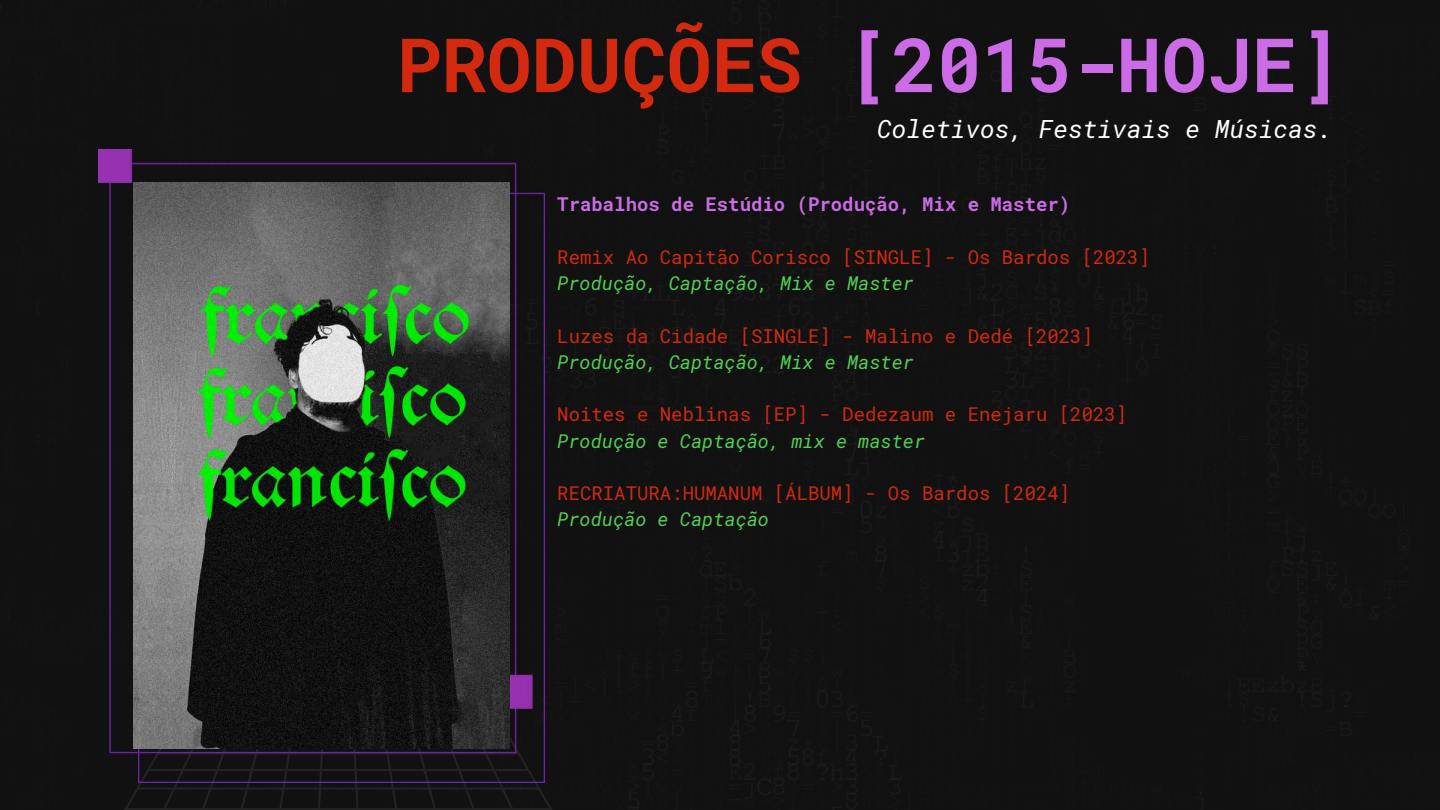
<style>
.page{position:relative;width:1440px;height:810px;background:#111}
.page>*{position:absolute;margin:0;border:0;box-sizing:border-box;transform-origin:0 0}
.t1{font:700 75px "Roboto Mono";color:#cb6ce6}
.t2{font:italic 25px "Roboto Mono";color:#fff}
.t3{font:19px "Roboto Mono";color:#d3290f}
.t4{font:italic 19px "Roboto Mono";color:#52d053}
.t5{font:700 19px "Roboto Mono";color:#cb6ce6}
.s1{color:#d3290f}
</style>
<div class="page">
<svg style="left:57px;top:700px;width:562px;height:110px;background:#141315"></svg>
<img style="left:98px;top:149px;width:447px;height:633px">
<img style="left:133px;top:183px;width:377px;height:565px">
<h1 class="t1" style="left:397px;top:14px;width:947px"><span class="s1">PRODUÇÕES</span> [2015-HOJE]</h1>
<h2 class="t2" style="left:877px;top:112px;width:456px">Coletivos, Festivais e Músicas.</h2>
<p class="t5" style="left:557px;top:191px;width:514px">Trabalhos de Estúdio (Produção, Mix e Master)</p>
<p class="t3" style="left:557px;top:244px;width:594px">Remix Ao Capitão Corisco [SINGLE] - Os Bardos [2023]</p>
<p class="t4" style="left:557px;top:270px;width:358px">Produção, Captação, Mix e Master</p>
<p class="t3" style="left:557px;top:323px;width:537px">Luzes da Cidade [SINGLE] - Malino e Dedé [2023]</p>
<p class="t4" style="left:557px;top:349px;width:358px">Produção, Captação, Mix e Master</p>
<p class="t3" style="left:557px;top:401px;width:571px">Noites e Neblinas [EP] - Dedezaum e Enejaru [2023]</p>
<p class="t4" style="left:557px;top:428px;width:369px">Produção e Captação, mix e master</p>
<p class="t3" style="left:557px;top:480px;width:514px">RECRIATURA:HUMANUM [ÁLBUM] - Os Bardos [2024]</p>
<p class="t4" style="left:557px;top:506px;width:213px">Produção e Captação</p>
</div>
